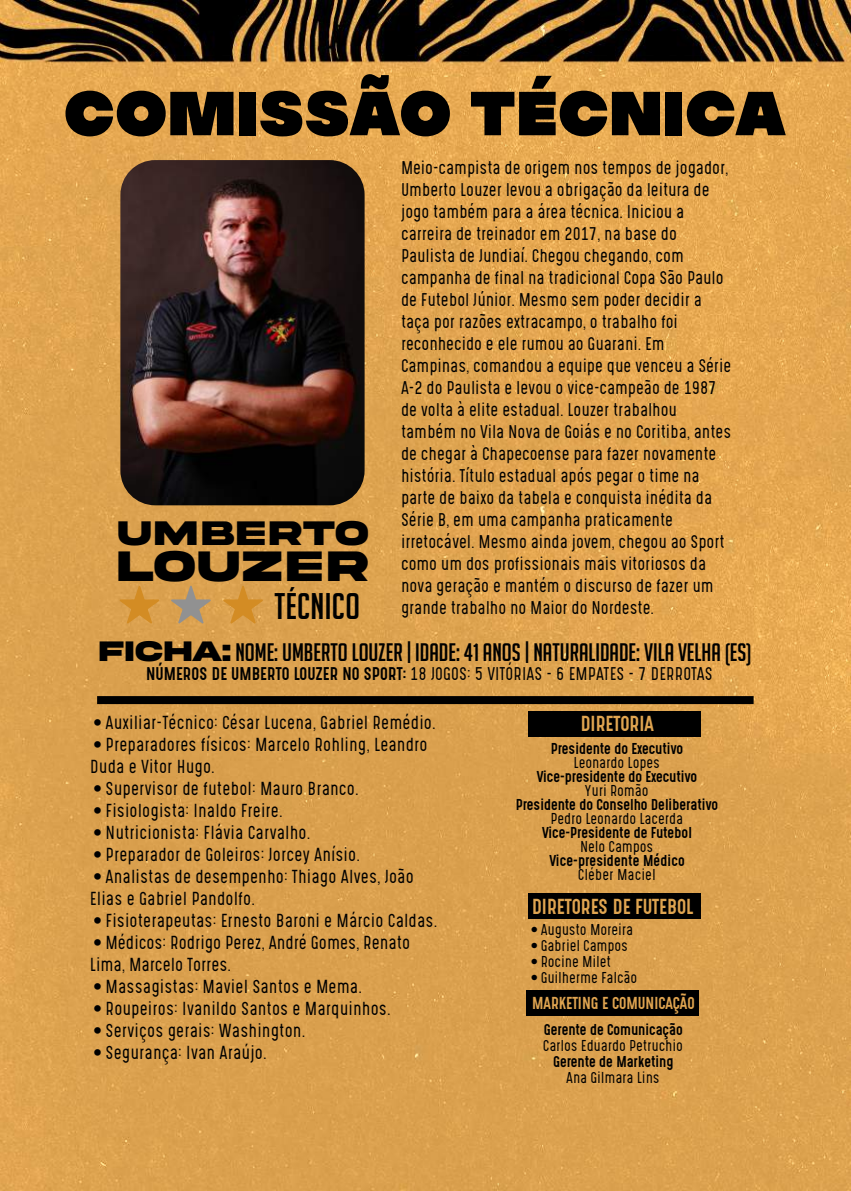
<style>
.page{position:relative;width:851px;height:1191px;background:#fff}
.page>*{position:absolute;margin:0;border:0;box-sizing:border-box;transform-origin:0 0}
.t1{font:62px "MADE Soulmaze";color:#000}
.t2{font:700 45px "Akira Expanded Super";letter-spacing:.075em;color:#000}
.t3{font:36.2px "Big Noodle Titling";letter-spacing:.01em;color:#000}
.t4{font:700 36px "Akira Expanded Super";letter-spacing:.08em;color:#000}
.t5{font:24.6px "Big Noodle Titling";color:#000}
.t6{font:18.4px "Gotcha Gothic";color:#dfa450}
.t7{font:300 16px/22px "Gotcha Gothic";letter-spacing:.01em;color:#000}
.t8{font:300 15.6px/22px "Gotcha Gothic";color:#000}
.t9{font:14.6px "Gotcha Gothic";color:#dfa450}
.t10{font:13.4px "Gotcha Gothic";color:#000}
.t11{font:300 13.4px "Gotcha Gothic";color:#000}
.s1{font-family:"Akira Expanded Super";font-weight:700;font-size:29.8px}
.s2{font-weight:400}
</style>
<div class="page">
<img style="left:0;top:0;width:850px;height:1190px">
<div style="left:526px;top:990px;width:173px;height:25px;background:#000"></div>
<div style="left:528px;top:711px;width:172px;height:25px;background:#000"></div>
<div style="left:527px;top:893px;width:173px;height:25px;background:#000"></div>
<div style="left:101px;top:696px;width:648px;height:8px;background:#000"></div>
<svg style="left:223px;top:585px;width:40px;height:39px;background:#d8993f"></svg>
<svg style="left:119px;top:585px;width:41px;height:39px;background:#d8993f"></svg>
<svg style="left:171px;top:585px;width:40px;height:39px;background:#bf9a67"></svg>
<img style="left:120px;top:160px;width:244px;height:345px">
<h1 class="t1" style="left:64px;top:72px;width:725px">COMISSÃO TÉCNICA</h1>
<h3 class="t4" style="left:118px;top:516px;width:252px">UMBERTO</h3>
<h2 class="t2" style="left:118px;top:545px;width:252px">LOUZER</h2>
<h3 class="t3" style="left:274px;top:587px;width:87px">TÉCNICO</h3>
<p class="t8" style="left:401px;top:157px;width:331px">Meio-campista de origem nos tempos de jogador, Umberto Louzer levou a obrigação da leitura de jogo também para a área técnica. Iniciou a carreira de treinador em 2017, na base do Paulista de Jundiaí. Chegou chegando, com campanha de final na tradicional Copa São Paulo de Futebol Júnior. Mesmo sem poder decidir a taça por razões extracampo, o trabalho foi reconhecido e ele rumou ao Guarani. Em Campinas, comandou a equipe que venceu a Série A-2 do Paulista e levou o vice-campeão de 1987 de volta à elite estadual. Louzer trabalhou também no Vila Nova de Goiás e no Coritiba, antes de chegar à Chapecoense para fazer novamente história. Título estadual após pegar o time na parte de baixo da tabela e conquista inédita da Série B, em uma campanha praticamente irretocável. Mesmo ainda jovem, chegou ao Sport como um dos profissionais mais vitoriosos da nova geração e mantém o discurso de fazer um grande trabalho no Maior do Nordeste.</p>
<h3 class="t5" style="left:99px;top:639px;width:653px"><span class="s1">FICHA:</span> NOME: UMBERTO LOUZER | IDADE: 41 ANOS | NATURALIDADE: VILA VELHA (ES)</h3>
<p class="t8" style="left:146px;top:662px;width:568px"><span class="s2">NÚMEROS DE UMBERTO LOUZER NO SPORT:</span> 18 JOGOS: 5 VITÓRIAS - 6 EMPATES - 7 DERROTAS</p>
<p class="t7" style="left:90px;top:711px;width:347px">•Auxiliar-Técnico: César Lucena, Gabriel Remédio.</p>
<p class="t7" style="left:90px;top:733px;width:339px">•Preparadores físicos: Marcelo Rohling, Leandro<br>Duda e Vitor Hugo.</p>
<p class="t7" style="left:90px;top:777px;width:270px">•Supervisor de futebol: Mauro Branco.</p>
<p class="t7" style="left:90px;top:799px;width:194px">•Fisiologista: Inaldo Freire.</p>
<p class="t7" style="left:90px;top:821px;width:222px">•Nutricionista: Flávia Carvalho.</p>
<p class="t7" style="left:90px;top:843px;width:271px">•Preparador de Goleiros: Jorcey Anísio.</p>
<p class="t7" style="left:90px;top:865px;width:325px">•Analistas de desempenho: Thiago Alves, João<br>Elias e Gabriel Pandolfo.</p>
<p class="t7" style="left:90px;top:909px;width:349px">•Fisioterapeutas: Ernesto Baroni e Márcio Caldas.</p>
<p class="t7" style="left:90px;top:931px;width:321px">•Médicos: Rodrigo Perez, André Gomes, Renato<br>Lima, Marcelo Torres.</p>
<p class="t7" style="left:90px;top:975px;width:273px">•Massagistas: Maviel Santos e Mema.</p>
<p class="t7" style="left:90px;top:997px;width:302px">•Roupeiros: Ivanildo Santos e Marquinhos.</p>
<p class="t7" style="left:90px;top:1019px;width:217px">•Serviços gerais: Washington.</p>
<p class="t7" style="left:90px;top:1041px;width:178px">•Segurança: Ivan Araújo.</p>
<p class="t6" style="left:580px;top:710px;width:75px">DIRETORIA</p>
<p class="t10" style="left:550px;top:738px;width:134px">Presidente do Executivo</p>
<p class="t11" style="left:574px;top:752px;width:88px">Leonardo Lopes</p>
<p class="t10" style="left:536px;top:766px;width:162px">Vice-presidente do Executivo</p>
<p class="t11" style="left:585px;top:780px;width:65px">Yuri Romão</p>
<p class="t10" style="left:515px;top:794px;width:204px">Presidente do Conselho Deliberativo</p>
<p class="t11" style="left:550px;top:808px;width:134px">Pedro Leonardo Lacerda</p>
<p class="t10" style="left:542px;top:822px;width:151px">Vice-Presidente de Futebol</p>
<p class="t11" style="left:580px;top:836px;width:74px">Nelo Campos</p>
<p class="t10" style="left:549px;top:850px;width:137px">Vice-presidente Médico</p>
<p class="t11" style="left:578px;top:864px;width:79px">Cléber Maciel</p>
<p class="t6" style="left:531px;top:892px;width:163px">DIRETORES DE FUTEBOL</p>
<p class="t11" style="left:528px;top:919px;width:107px">•Augusto Moreira</p>
<p class="t11" style="left:528px;top:935px;width:102px">•Gabriel Campos</p>
<p class="t11" style="left:528px;top:951px;width:85px">•Rocine Milet</p>
<p class="t11" style="left:528px;top:967px;width:111px">•Guilherme Falcão</p>
<p class="t9" style="left:532px;top:992px;width:164px">MARKETING E COMUNICAÇÃO</p>
<p class="t10" style="left:543px;top:1019px;width:140px">Gerente de Comunicação</p>
<p class="t11" style="left:543px;top:1035px;width:141px">Carlos Eduardo Petruchio</p>
<p class="t10" style="left:553px;top:1051px;width:122px">Gerente de Marketing</p>
<p class="t11" style="left:566px;top:1067px;width:95px">Ana Gilmara Lins</p>
</div>
